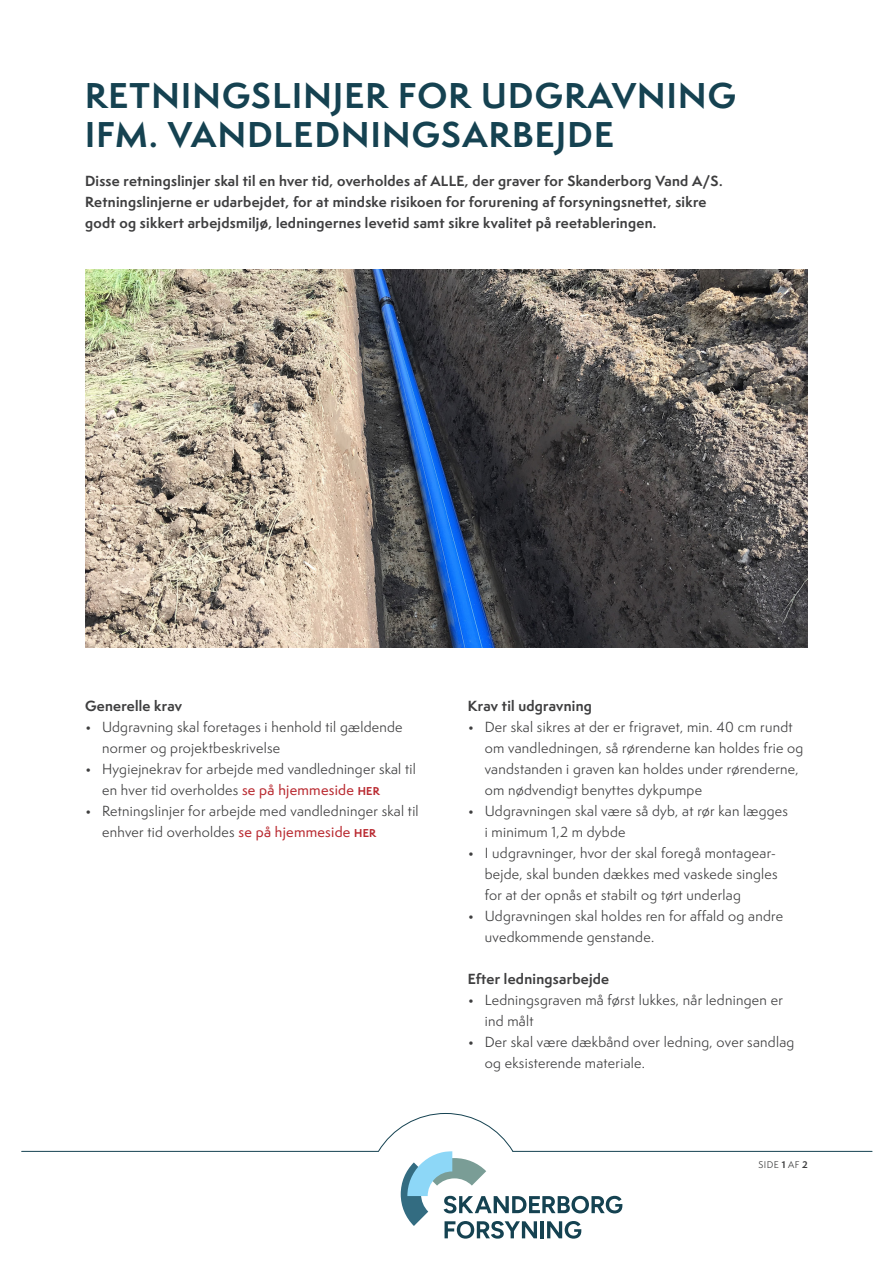
<style>
.page{position:relative;width:893px;height:1263px;background:#fff}
.page>*{position:absolute;margin:0;border:0;box-sizing:border-box;transform-origin:0 0}
.H1_Overskrift_Forsid{font:700 33px/39px "Semplicita Pro";letter-spacing:.04em;color:#154251}
.H4_Brødtekst{font:13.5px/21px "Semplicita Pro";letter-spacing:.02em;color:#3e3e3f}
.H3_Manchet{font:700 13.5px/21px "Semplicita Pro";letter-spacing:.02em;color:#3e3e3f}
.H4_Brødtekst-2{font:700 13.5px "Semplicita Pro";letter-spacing:.02em;color:#3e3e3f}
.t1{font:9px "Semplicita Pro";letter-spacing:.04em;color:#3e3e3f}
.s1{font-weight:500;color:#b92930}
.s2{font-weight:700;font-size:10.5px;color:#b92930}
.s3{font-weight:700}
</style>
<div class="page">
<svg style="left:377px;top:1113px;width:245px;height:125px"></svg>
<hr style="left:513px;top:1151px;width:359px;height:1px;background:#154251">
<hr style="left:22px;top:1151px;width:356px;height:1px;background:#154251">
<img style="left:85px;top:270px;width:723px;height:378px">
<h1 class="H1_Overskrift_Forsid" style="left:85px;top:75px;width:653px">RETNINGSLINJER FOR UDGRAVNING<br>IFM. VANDLEDNINGSARBEJDE</h1>
<h3 class="H3_Manchet" style="left:85px;top:170px;width:639px">Disse retningslinjer skal til en hver tid, overholdes af ALLE, der graver for Skanderborg Vand A/S.<br>Retningslinjerne er udarbejdet, for at mindske risikoen for forurening af forsyningsnettet, sikre godt og sikkert arbejdsmiljø, ledningernes levetid samt sikre kvalitet på reetableringen.</h3>
<h4 class="H4_Brødtekst-2" style="left:85px;top:695px;width:99px">Generelle krav</h4>
<h4 class="H4_Brødtekst" style="left:102px;top:716px;width:302px;text-indent:-17px">• Udgravning skal foretages i henhold til gældende normer og projektbeskrivelse</h4>
<h4 class="H4_Brødtekst" style="left:102px;top:758px;width:315px;text-indent:-17px">• Hygiejnekrav for arbejde med vandledninger skal til en hver tid overholdes <span class="s1">se på hjemmeside</span> <span class="s2">HER</span></h4>
<h4 class="H4_Brødtekst" style="left:102px;top:800px;width:318px;text-indent:-17px">• Retningslinjer for arbejde med vandledninger skal til enhver tid overholdes <span class="s1">se på hjemmeside</span> <span class="s2">HER</span></h4>
<h4 class="H4_Brødtekst-2" style="left:468px;top:695px;width:126px">Krav til udgravning</h4>
<h4 class="H4_Brødtekst" style="left:485px;top:716px;width:320px;text-indent:-17px">• Der skal sikres at der er frigravet, min. 40 cm rundt om vandledningen, så rørenderne kan holdes frie og vandstanden i graven kan holdes under rørenderne, om nødvendigt benyttes dykpumpe</h4>
<h4 class="H4_Brødtekst" style="left:485px;top:800px;width:305px;text-indent:-17px">• Udgravningen skal være så dyb, at rør kan lægges i minimum 1,2 m dybde</h4>
<h4 class="H4_Brødtekst" style="left:485px;top:842px;width:294px;text-align:justify;text-indent:-17px">• I udgravninger, hvor der skal foregå montagear&shy;bejde, skal bunden dækkes med vaskede singles for at der opnås et stabilt og tørt underlag</h4>
<h4 class="H4_Brødtekst" style="left:485px;top:905px;width:300px;text-indent:-17px">• Udgravningen skal holdes ren for affald og andre uvedkommende genstande.</h4>
<h4 class="H4_Brødtekst-2" style="left:468px;top:968px;width:143px">Efter ledningsarbejde</h4>
<h4 class="H4_Brødtekst" style="left:485px;top:989px;width:300px;text-indent:-17px">• Ledningsgraven må først lukkes, når ledningen er ind målt</h4>
<h4 class="H4_Brødtekst" style="left:485px;top:1031px;width:311px;text-indent:-17px">• Der skal være dækbånd over ledning, over sandlag og eksisterende materiale.</h4>
<p class="t1" style="left:759px;top:1159px;width:51px">SIDE <span class="s3">1</span> AF <span class="s3">2</span></p>
</div>
